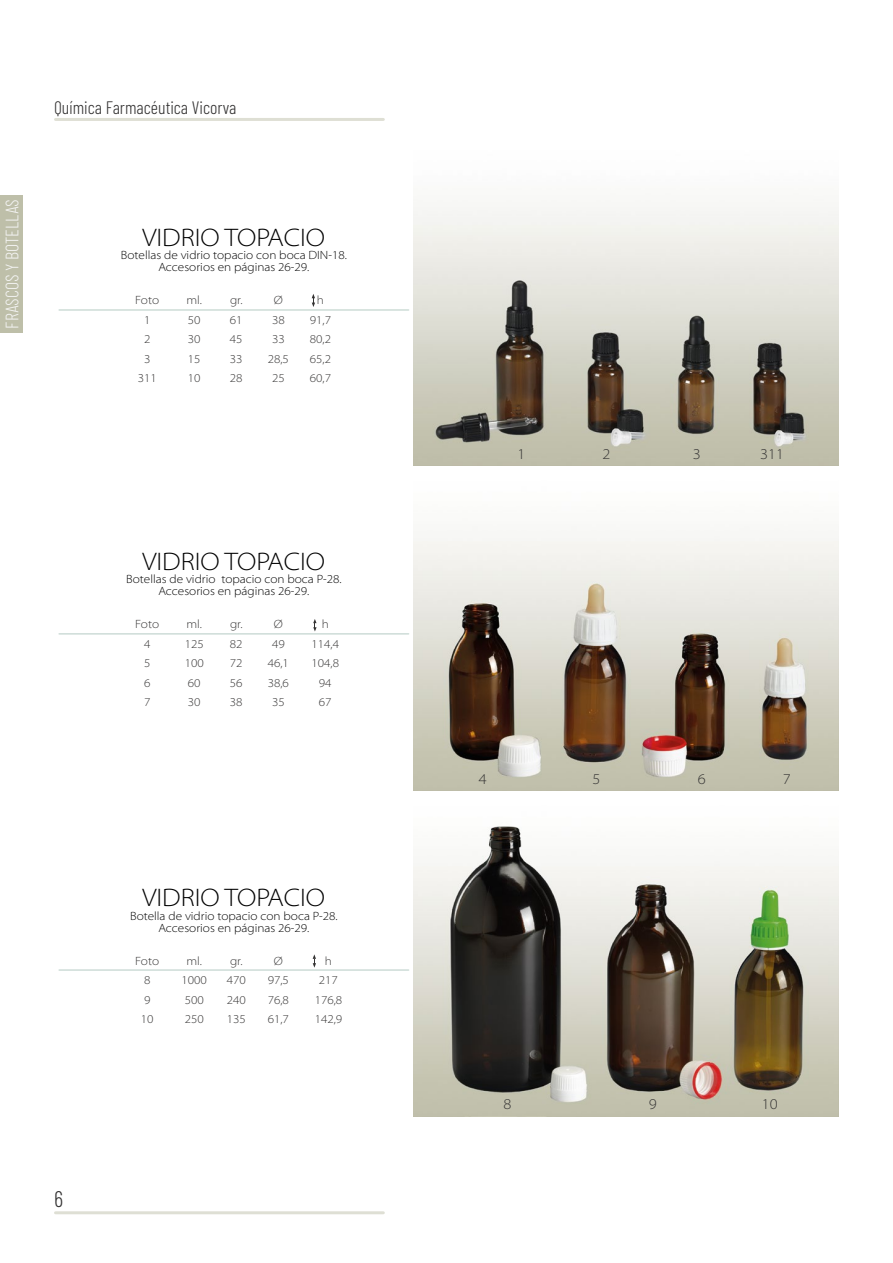
<style>
.page{position:relative;width:893px;height:1263px;background:#fff}
.page>*{position:absolute;margin:0;border:0;box-sizing:border-box;transform-origin:0 0}
.t1{font:300 semi-expanded 25.5px "Myriad Pro";color:#000}
.t2{font:300 22.5px "Barlow Condensed";color:#333232}
.t3{font:300 18px "Barlow Condensed";color:#333232}
.t4{font:300 18px "Barlow Condensed";color:#f3f3f2}
.t5{font:300 semi-expanded 15px "Myriad Pro";color:#333232}
.t6{font:300 semi-expanded 12px/12px "Myriad Pro";color:#000;text-align:center}
.t7{font:300 semi-expanded 12px/19.5px "Myriad Pro";color:#333232;text-align:center}
</style>
<div class="page">
<div style="left:0;top:195px;width:22px;height:138px;background:#bebfa9"></div>
<hr style="left:56px;top:118px;width:327px;height:3px;background:#bebfa9">
<hr style="left:56px;top:1211px;width:327px;height:3px;background:#bebfa9">
<img style="left:414px;top:207px;width:425px;height:259px">
<img style="left:414px;top:536px;width:425px;height:255px">
<img style="left:414px;top:826px;width:425px;height:290px">
<hr style="left:59px;top:309px;width:350px;height:2px;background:#9bb9ae">
<svg style="left:312px;top:294px;width:3px;height:13px"></svg>
<hr style="left:59px;top:633px;width:350px;height:2px;background:#9bb9ae">
<hr style="left:59px;top:969px;width:350px;height:2px;background:#9bb9ae">
<svg style="left:313px;top:619px;width:4px;height:12px"></svg>
<svg style="left:313px;top:954px;width:3px;height:14px"></svg>
<h3 class="t4" style="left:1px;top:329px;width:131px;rotate:-90deg">FRASCOS Y BOTELLAS</h3>
<h3 class="t3" style="left:54px;top:96px;width:184px">Química Farmacéutica Vicorva</h3>
<h1 class="t1" style="left:143px;top:223px;width:184px">VIDRIO TOPACIO</h1>
<p class="t6" style="left:121px;top:250px;width:227px">Botellas de vidrio topacio con boca DIN-18.<br>Accesorios en páginas 26-29.</p>
<p class="t7" style="left:135px;top:291px;width:25px">Foto<br>1<br>2<br>3<br>311</p>
<p class="t7" style="left:186px;top:291px;width:17px;text-align:justify">ml.<br>50<br>30<br>15<br>10</p>
<p class="t7" style="left:230px;top:291px;width:14px;text-align:justify">gr.<br>61<br>45<br>33<br>28</p>
<p class="t7" style="left:268px;top:291px;width:23px">Ø<br>38<br>33<br>28,5<br>25</p>
<p class="t7" style="left:310px;top:291px;width:23px">h<br>91,7<br>80,2<br>65,2<br>60,7</p>
<h1 class="t1" style="left:143px;top:547px;width:184px">VIDRIO TOPACIO</h1>
<p class="t6" style="left:126px;top:573px;width:217px">Botellas de vidrio topacio con boca P-28.<br>Accesorios en páginas 26-29.</p>
<p class="t7" style="left:135px;top:615px;width:25px">Foto<br>4<br>5<br>6<br>7</p>
<p class="t7" style="left:185px;top:615px;width:21px;text-align:left">ml.<br>125<br>100<br>60<br>30</p>
<p class="t7" style="left:230px;top:615px;width:14px;text-align:justify">gr.<br>82<br>72<br>56<br>38</p>
<p class="t7" style="left:268px;top:615px;width:23px">Ø<br>49<br>46,1<br>38,6<br>35</p>
<p class="t7" style="left:311px;top:615px;width:29px">h<br>114,4<br>104,8<br>94<br>67</p>
<h2 class="t2" style="left:54px;top:1185px;width:11px">6</h2>
<h1 class="t1" style="left:143px;top:883px;width:184px">VIDRIO TOPACIO</h1>
<p class="t6" style="left:130px;top:910px;width:209px">Botella de vidrio topacio con boca P-28.<br>Accesorios en páginas 26-29.</p>
<p class="t7" style="left:135px;top:951px;width:25px">Foto<br>8<br>9<br>10</p>
<p class="t7" style="left:181px;top:951px;width:27px">ml.<br>1000<br>500<br>250</p>
<p class="t7" style="left:227px;top:951px;width:21px;text-align:left">gr.<br>470<br>240<br>135</p>
<p class="t7" style="left:268px;top:951px;width:23px">Ø<br>97,5<br>76,8<br>61,7</p>
<p class="t7" style="left:315px;top:951px;width:29px">h<br>217<br>176,8<br>142,9</p>
<p class="t5" style="left:518px;top:445px;width:9px">1</p>
<p class="t5" style="left:602px;top:445px;width:9px">2</p>
<p class="t5" style="left:693px;top:445px;width:9px">3</p>
<p class="t5" style="left:760px;top:445px;width:25px">311</p>
<p class="t5" style="left:479px;top:770px;width:9px">4</p>
<p class="t5" style="left:592px;top:770px;width:9px">5</p>
<p class="t5" style="left:698px;top:770px;width:9px">6</p>
<p class="t5" style="left:783px;top:770px;width:9px">7</p>
<p class="t5" style="left:503px;top:1096px;width:9px">8</p>
<p class="t5" style="left:649px;top:1096px;width:9px">9</p>
<p class="t5" style="left:762px;top:1096px;width:17px">10</p>
</div>
